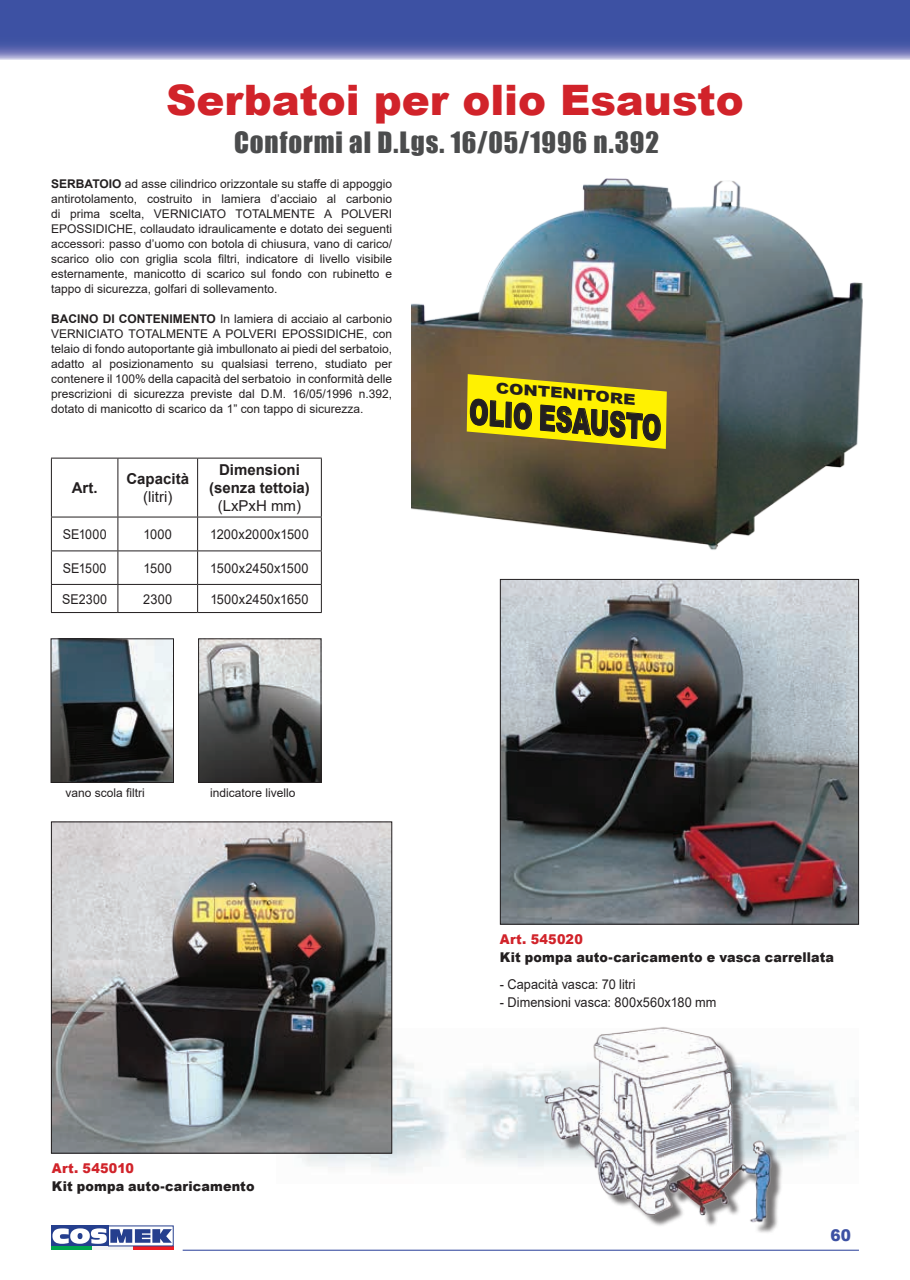
<style>
.page{position:relative;width:910px;height:1280px;background:#fff}
.page>*{position:absolute;margin:0;border:0;box-sizing:border-box;transform-origin:0 0}
.t1{font:900 42px "Arial";color:#d1232a}
.t2{font:900 34.95px "Arial";color:#231f20;scale:.67 1}
.t3{font:27px "Impact";letter-spacing:.03em;color:#4b4c4d}
.t4{font:900 16.2px "Arial";color:#3d51a3;scale:.94 1}
.t5{font:700 15px/18px "Arial";color:#231f20;text-align:center}
.t6{font:15px "Arial";color:#231f20}
.t7{font:900 14.7px "Arial";color:#231f20;scale:1.17 1}
.t8{font:13.5px "Arial";letter-spacing:.01em;color:#231f20;scale:.94 1}
.t9{font:900 13.5px "Arial";letter-spacing:.01em;color:#231f20;scale:.94 1}
.t10{font:900 13.5px "Arial";letter-spacing:.02em;color:#d1232a;scale:.94 1}
.t11{font:13.5px "Arial";letter-spacing:.01em;color:#231f20;scale:.92 1}
.t12{font:12px/15px "Arial";color:#231f20;text-align:justify}
.s1{font-weight:700}
</style>
<div class="page">
<img style="left:276px;top:1029px;width:583px;height:144px">
<svg style="left:0;top:0;width:910px;height:60px;background:#4e5faa"></svg>
<hr style="left:183px;top:1250px;width:676px;height:1px;background:#3d51a3">
<hr style="left:51px;top:1246px;width:41px;height:4px;background:#00a54f">
<svg style="left:92px;top:1246px;width:41px;height:4px"></svg>
<svg style="left:133px;top:1246px;width:40px;height:4px"></svg>
<svg style="left:108px;top:1226px;width:65px;height:20px"></svg>
<div style="left:51px;top:1226px;width:57px;height:20px;background:#253f8e"></div>
<svg style="left:52px;top:1228px;width:120px;height:16px"></svg>
<img style="left:53px;top:823px;width:337px;height:328px">
<div style="left:51px;top:821px;width:341px;height:332px;border:1px solid #231f20"></div>
<img style="left:502px;top:581px;width:355px;height:341px">
<div style="left:500px;top:579px;width:359px;height:345px;border:1px solid #231f20"></div>
<div style="left:550px;top:1031px;width:233px;height:203px;background:#231f20;opacity:.6"></div>
<img style="left:526px;top:1027px;width:267px;height:199px">
<img style="left:411px;top:178px;width:452px;height:372px">
<svg style="left:467px;top:374px;width:200px;height:75px;background:#cdbe12"></svg>
<hr style="left:51px;top:551px;width:1px;height:33px;background:#231f20">
<hr style="left:118px;top:551px;width:1px;height:33px;background:#231f20">
<hr style="left:197px;top:551px;width:1px;height:33px;background:#231f20">
<hr style="left:321px;top:551px;width:1px;height:33px;background:#231f20">
<hr style="left:51px;top:458px;width:67px;height:1px;background:#231f20">
<hr style="left:51px;top:458px;width:1px;height:59px;background:#231f20">
<hr style="left:118px;top:458px;width:80px;height:1px;background:#231f20">
<hr style="left:118px;top:458px;width:1px;height:59px;background:#231f20">
<hr style="left:198px;top:458px;width:124px;height:1px;background:#231f20">
<hr style="left:197px;top:458px;width:1px;height:59px;background:#231f20">
<hr style="left:321px;top:458px;width:1px;height:59px;background:#231f20">
<hr style="left:51px;top:517px;width:67px;height:1px;background:#231f20">
<hr style="left:118px;top:517px;width:80px;height:1px;background:#231f20">
<hr style="left:198px;top:517px;width:124px;height:1px;background:#231f20">
<hr style="left:51px;top:517px;width:1px;height:33px;background:#231f20">
<hr style="left:118px;top:517px;width:1px;height:33px;background:#231f20">
<hr style="left:197px;top:517px;width:1px;height:33px;background:#231f20">
<hr style="left:321px;top:517px;width:1px;height:33px;background:#231f20">
<hr style="left:51px;top:550px;width:67px;height:1px;background:#231f20">
<hr style="left:118px;top:550px;width:80px;height:1px;background:#231f20">
<hr style="left:198px;top:550px;width:124px;height:1px;background:#231f20">
<hr style="left:51px;top:584px;width:67px;height:1px;background:#231f20">
<svg style="left:51px;top:585px;width:1px;height:27px"></svg>
<hr style="left:118px;top:584px;width:80px;height:1px;background:#231f20">
<svg style="left:118px;top:585px;width:1px;height:27px"></svg>
<hr style="left:198px;top:584px;width:124px;height:1px;background:#231f20">
<svg style="left:197px;top:585px;width:1px;height:27px"></svg>
<svg style="left:321px;top:585px;width:1px;height:27px"></svg>
<hr style="left:51px;top:612px;width:67px;height:1px;background:#231f20">
<hr style="left:118px;top:612px;width:80px;height:1px;background:#231f20">
<hr style="left:198px;top:612px;width:124px;height:1px;background:#231f20">
<img style="left:53px;top:640px;width:119px;height:141px">
<div style="left:51px;top:638px;width:123px;height:145px;border:1px solid #231f20"></div>
<img style="left:200px;top:640px;width:119px;height:141px">
<div style="left:198px;top:638px;width:123px;height:145px;border:1px solid #231f20"></div>
<h1 class="t1" style="left:166px;top:70px;width:579px">Serbatoi per olio Esausto</h1>
<h3 class="t3" style="left:234px;top:121px;width:426px">Conformi al D.Lgs. 16/05/1996 n.392</h3>
<p class="t12" style="left:51px;top:176px;width:342px"><span class="s1">SERBATOIO</span> ad asse cilindrico orizzontale su staffe di appoggio antirotolamento, costruito in lamiera d’acciaio al carbonio di prima scelta, VERNICIATO TOTALMENTE A POLVERI EPOSSIDICHE, collaudato idraulicamente e dotato dei seguenti accessori: passo d’uomo con botola di chiusura, vano di carico/ scarico olio con griglia scola filtri, indicatore di livello visibile esternamente, manicotto di scarico sul fondo con rubinetto e tappo di sicurezza, golfari di sollevamento.</p>
<p class="t12" style="left:51px;top:311px;width:342px"><span class="s1">BACINO DI CONTENIMENTO</span> In lamiera di acciaio al carbonio VERNICIATO TOTALMENTE A POLVERI EPOSSIDICHE, con telaio di fondo autoportante già imbullonato ai piedi del serbatoio, adatto al posizionamento su qualsiasi terreno, studiato per contenere il 100% della capacità del serbatoio in conformità delle prescrizioni di sicurezza previste dal D.M. 16/05/1996 n.392, dotato di manicotto di scarico da 1” con tappo di sicurezza.</p>
<p class="t5" style="left:72px;top:479px;width:27px">Art.</p>
<p class="t5" style="left:126px;top:470px;width:64px">Capacità</p>
<p class="t6" style="left:143px;top:486px;width:31px">(litri)</p>
<p class="t5" style="left:209px;top:461px;width:102px">Dimensioni (senza tettoia)</p>
<p class="t6" style="left:218px;top:495px;width:85px">(LxPxH mm)</p>
<p class="t11" style="left:63px;top:525px;width:49px">SE1000</p>
<p class="t8" style="left:143px;top:525px;width:32px">1000</p>
<p class="t8" style="left:210px;top:525px;width:106px">1200x2000x1500</p>
<p class="t11" style="left:63px;top:559px;width:49px">SE1500</p>
<p class="t8" style="left:144px;top:559px;width:32px">1500</p>
<p class="t8" style="left:210px;top:559px;width:106px">1500x2450x1500</p>
<p class="t11" style="left:62px;top:590px;width:51px">SE2300</p>
<p class="t8" style="left:143px;top:590px;width:32px">2300</p>
<p class="t8" style="left:210px;top:590px;width:106px">1500x2450x1650</p>
<p class="t12" style="left:66px;top:785px;width:81px">vano scola filtri</p>
<p class="t12" style="left:210px;top:785px;width:87px">indicatore livello</p>
<p class="t10" style="left:52px;top:1158px;width:89px">Art. 545010</p>
<p class="t9" style="left:52px;top:1176px;width:217px">Kit pompa auto-caricamento</p>
<p class="t7" style="left:497px;top:377px;width:121px;rotate:5deg">CONTENITORE</p>
<h2 class="t2" style="left:472px;top:386px;width:289px;rotate:5deg">OLIO ESAUSTO</h2>
<p class="t10" style="left:500px;top:929px;width:90px">Art. 545020</p>
<p class="t9" style="left:500px;top:947px;width:357px">Kit pompa auto-caricamento e vasca carrellata</p>
<p class="t8" style="left:500px;top:974px;width:146px">- Capacità vasca: 70 litri</p>
<p class="t8" style="left:500px;top:992px;width:232px">- Dimensioni vasca: 800x560x180 mm</p>
<h3 class="t4" style="left:831px;top:1223px;width:23px">60</h3>
</div>
